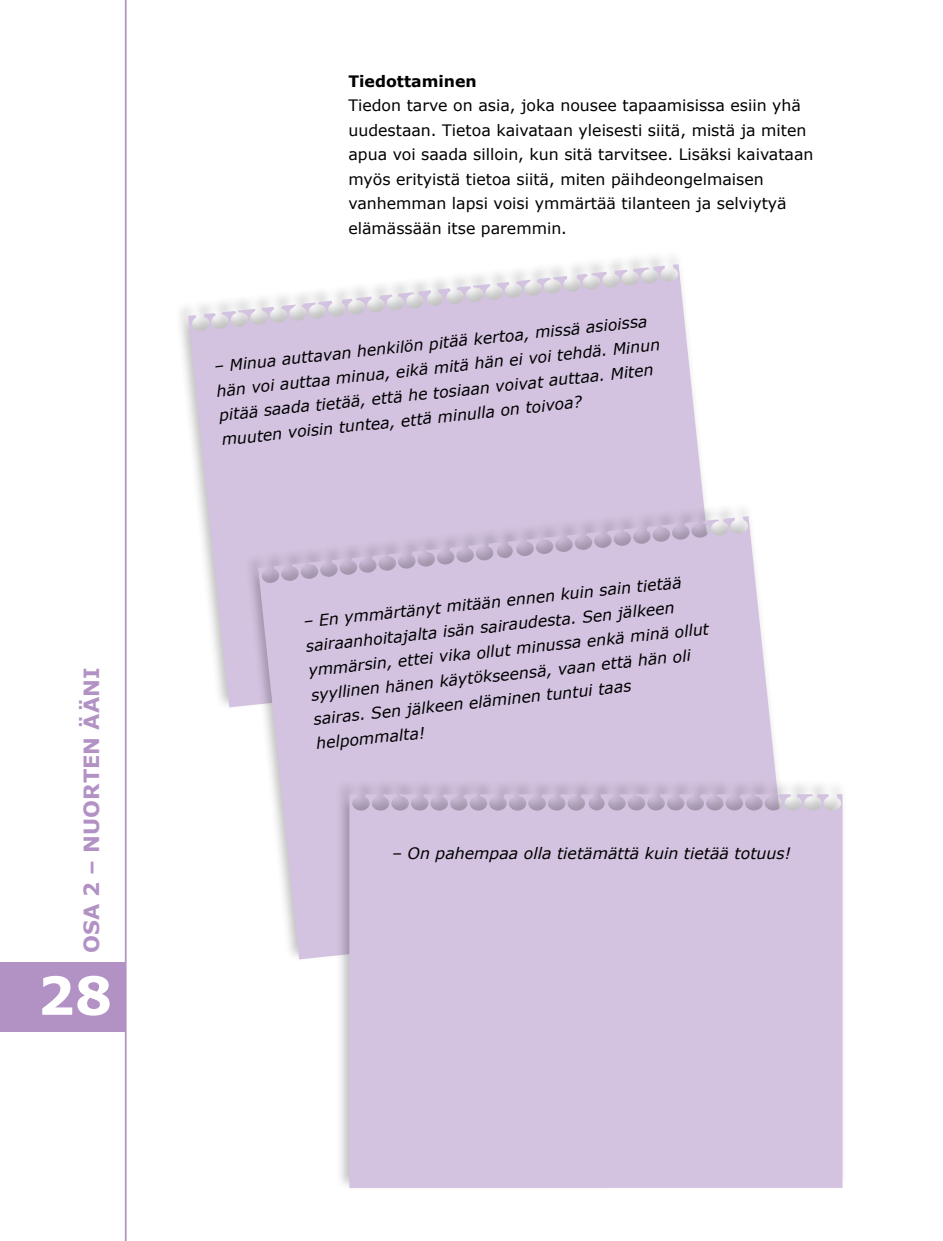
<style>
.page{position:relative;width:943px;height:1241px;background:#fff}
.page>*{position:absolute;margin:0;border:0;box-sizing:border-box;transform-origin:0 0}
.t1{font:700 52.5px "Verdana";color:#fff}
.t2{font:700 21px "Verdana";color:#b292c4}
.t3{font:italic 15.75px/24.5px "Verdana";color:#000}
.t4{font:15.75px/24.5px "Verdana";color:#000}
.t5{font:700 15.75px "Verdana";color:#000}
</style>
<div class="page">
<div style="left:0;top:962px;width:126px;height:69px;background:#b292c4"></div>
<hr style="left:125px;top:0;width:2px;height:1240px;background:#b292c4">
<svg style="left:188px;top:264px;width:516px;height:443px;background:#d9cde3"></svg>
<div style="left:244px;top:501px;width:550px;height:461px;background:#000;opacity:.25"></div>
<svg style="left:258px;top:516px;width:531px;height:443px;background:#d4c6e0"></svg>
<div style="left:335px;top:778px;width:512px;height:413px;background:#000;opacity:.25"></div>
<div style="left:349px;top:794px;width:493px;height:393px;background:#d3c3e0"></div>
<h2 class="t2" style="left:77px;top:952px;width:287px;rotate:-90deg">OSA 2 – NUORTEN ÄÄNI</h2>
<h1 class="t1" style="left:38px;top:958px;width:76px">28</h1>
<p class="t5" style="left:348px;top:70px;width:130px">Tiedottaminen</p>
<p class="t4" style="left:348px;top:93px;width:466px">Tiedon tarve on asia, joka nousee tapaamisissa esiin yhä uudestaan. Tietoa kaivataan yleisesti siitä, mistä ja miten apua voi saada silloin, kun sitä tarvitsee. Lisäksi kaivataan myös erityistä tietoa siitä, miten päihdeongelmaisen vanhemman lapsi voisi ymmärtää tilanteen ja selviytyä elämässään itse paremmin.</p>
<p class="t3" style="left:213px;top:354px;width:447px;rotate:-6deg">– Minua auttavan henkilön pitää kertoa, missä asioissa hän voi auttaa minua, eikä mitä hän ei voi tehdä. Minun pitää saada tietää, että he tosiaan voivat auttaa. Miten muuten voisin tuntea, että minulla on toivoa?</p>
<p class="t3" style="left:302px;top:609px;width:404px;rotate:-6deg">– En ymmärtänyt mitään ennen kuin sain tietää sairaanhoitajalta isän sairaudesta. Sen jälkeen ymmärsin, ettei vika ollut minussa enkä minä ollut syyllinen hänen käytökseensä, vaan että hän oli sairas. Sen jälkeen eläminen tuntui taas helpommalta!</p>
<p class="t3" style="left:392px;top:840px;width:400px">– On pahempaa olla tietämättä kuin tietää totuus!</p>
</div>
